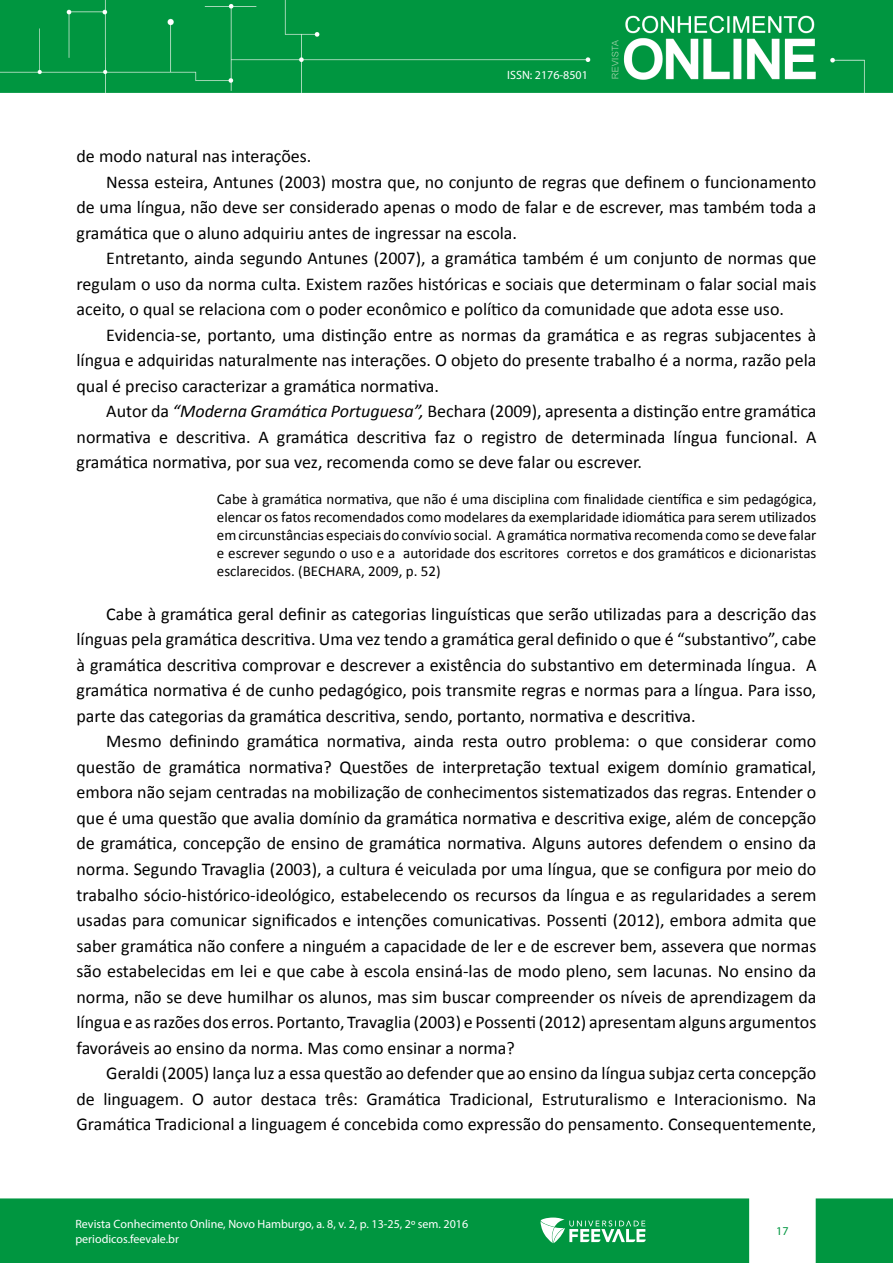
<style>
.page{position:relative;width:893px;height:1263px;background:#fff}
.page>*{position:absolute;margin:0;border:0;box-sizing:border-box;transform-origin:0 0}
.t1{font:18px/25.5px "Calibri";color:#000;text-align:justify}
.t2{font:15px/18px "Calibri";color:#000;text-align:justify}
.t3{font:12px/15px "Myriad Pro";color:#fff}
.t4{font:12px "Myriad Pro";color:#009640}
.s1{font-style:italic}
</style>
<div class="page">
<img style="left:0;top:0;width:893px;height:93px">
<div style="left:816px;top:1198px;width:77px;height:65px;background:#009640"></div>
<div style="left:0;top:1198px;width:749px;height:65px;background:#009640;border:2px solid #009640"></div>
<svg style="left:540px;top:1217px;width:106px;height:26px"></svg>
<p class="t3" style="left:507px;top:67px;width:82px">ISSN: 2176-8501</p>
<p class="t1" style="left:77px;top:144px;width:236px">de modo natural nas interações.</p>
<p class="t1" style="left:106px;top:169px;width:712px">Nessa esteira, Antunes (2003) mostra que, no conjunto de regras que definem o funcionamento</p>
<p class="t1" style="left:77px;top:195px;width:741px">de uma língua, não deve ser considerado apenas o modo de falar e de escrever, mas também toda a</p>
<p class="t1" style="left:77px;top:220px;width:442px">gramática que o aluno adquiriu antes de ingressar na escola.</p>
<p class="t1" style="left:106px;top:246px;width:712px">Entretanto, ainda segundo Antunes (2007), a gramática também é um conjunto de normas que</p>
<p class="t1" style="left:77px;top:271px;width:741px">regulam o uso da norma culta. Existem razões históricas e sociais que determinam o falar social mais</p>
<p class="t1" style="left:77px;top:297px;width:709px">aceito, o qual se relaciona com o poder econômico e político da comunidade que adota esse uso.</p>
<p class="t1" style="left:106px;top:322px;width:712px">Evidencia-se, portanto, uma distinção entre as normas da gramática e as regras subjacentes à</p>
<p class="t1" style="left:77px;top:348px;width:741px">língua e adquiridas naturalmente nas interações. O objeto do presente trabalho é a norma, razão pela</p>
<p class="t1" style="left:77px;top:373px;width:364px">qual é preciso caracterizar a gramática normativa.</p>
<p class="t1" style="left:106px;top:399px;width:712px">Autor da <span class="s1">“Moderna Gramática Portuguesa”,</span> Bechara (2009), apresenta a distinção entre gramática</p>
<p class="t1" style="left:77px;top:424px;width:741px">normativa e descritiva. A gramática descritiva faz o registro de determinada língua funcional. A</p>
<p class="t1" style="left:77px;top:450px;width:567px">gramática normativa, por sua vez, recomenda como se deve falar ou escrever.</p>
<p class="t2" style="left:217px;top:490px;width:601px">Cabe à gramática normativa, que não é uma disciplina com finalidade científica e sim pedagógica, elencar os fatos recomendados como modelares da exemplaridade idiomática para serem utilizados em circunstâncias especiais do convívio social. A gramática normativa recomenda como se deve falar e escrever segundo o uso e a autoridade dos escritores corretos e dos gramáticos e dicionaristas esclarecidos. (BECHARA, 2009, p. 52)</p>
<p class="t1" style="left:77px;top:601px;width:741px;text-indent:30px">Cabe à gramática geral definir as categorias linguísticas que serão utilizadas para a descrição das línguas pela gramática descritiva. Uma vez tendo a gramática geral definido o que é “substantivo”, cabe à gramática descritiva comprovar e descrever a existência do substantivo em determinada língua. A gramática normativa é de cunho pedagógico, pois transmite regras e normas para a língua. Para isso, parte das categorias da gramática descritiva, sendo, portanto, normativa e descritiva.</p>
<p class="t1" style="left:77px;top:729px;width:741px;text-indent:30px">Mesmo definindo gramática normativa, ainda resta outro problema: o que considerar como questão de gramática normativa? Questões de interpretação textual exigem domínio gramatical, embora não sejam centradas na mobilização de conhecimentos sistematizados das regras. Entender o que é uma questão que avalia domínio da gramática normativa e descritiva exige, além de concepção de gramática, concepção de ensino de gramática normativa. Alguns autores defendem o ensino da norma. Segundo Travaglia (2003), a cultura é veiculada por uma língua, que se configura por meio do trabalho sócio-histórico-ideológico, estabelecendo os recursos da língua e as regularidades a serem usadas para comunicar significados e intenções comunicativas. Possenti (2012), embora admita que saber gramática não confere a ninguém a capacidade de ler e de escrever bem, assevera que normas são estabelecidas em lei e que cabe à escola ensiná-las de modo pleno, sem lacunas. No ensino da norma, não se deve humilhar os alunos, mas sim buscar compreender os níveis de aprendizagem da língua e as razões dos erros. Portanto, Travaglia (2003) e Possenti (2012) apresentam alguns argumentos favoráveis ao ensino da norma. Mas como ensinar a norma?</p>
<p class="t1" style="left:77px;top:1060px;width:741px;text-indent:30px">Geraldi (2005) lança luz a essa questão ao defender que ao ensino da língua subjaz certa concepção de linguagem. O autor destaca três: Gramática Tradicional, Estruturalismo e Interacionismo. Na Gramática Tradicional a linguagem é concebida como expressão do pensamento. Consequentemente,</p>
<p class="t3" style="left:75px;top:1216px;width:394px">Revista Conhecimento Online, Novo Hamburgo, a. 8, v. 2, p. 13-25, 2º sem. 2016 periodicos.feevale.br</p>
<p class="t4" style="left:776px;top:1223px;width:14px">17</p>
</div>
